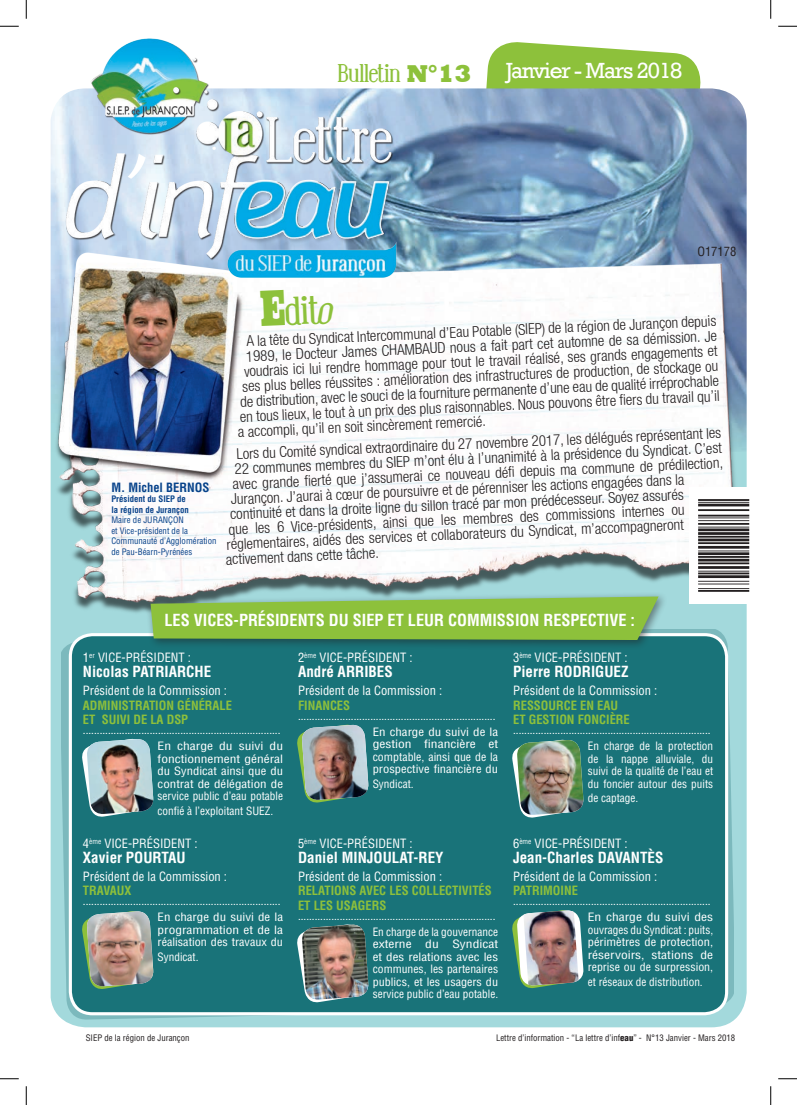
<style>
.page{position:relative;width:797px;height:1105px;background:#fff}
.page>*{position:absolute;margin:0;border:0;box-sizing:border-box;transform-origin:0 0}
.t1{font:38.75px "Bistecca";color:#8dc13b}
.t2{font:25px "Bistecca";letter-spacing:-.01em;color:#8dc13b}
.t3{font:22.5px "Rockwell";letter-spacing:-.05em;color:#fff}
.t4{font:700 condensed 16.25px "Helvetica";color:#fff}
.t5{font:300 condensed 15px "Helvetica Neue";color:#231f20}
.t6{font:700 condensed 15px "Helvetica";color:#fff}
.t7{font:condensed 12.5px "Helvetica";color:#fff}
.t8{font:700 condensed 12.5px/14.4px "Helvetica";color:#8ec03b}
.t9{font:700 condensed 12.5px "Helvetica";color:#07428a}
.t10{font:condensed 12.5px "Helvetica";color:#231f20}
.t11{font:condensed 11.25px/12.5px "Helvetica";color:#fff;text-align:justify}
.t12{font:condensed 11.25px/12.5px "Helvetica";color:#fff;text-align:justify;scale:1.2 1}
.t13{font:condensed 11.25px/12.5px "Helvetica";color:#fff;text-align:justify;scale:1.15 1}
.t14{font:10px "Helvetica Neue";color:#fff}
.t15{font:condensed 8.75px "Helvetica";color:#231f20}
.t16{font:condensed 8.75px/10.5px "Helvetica";color:#07428a}
.t17{font:700 condensed 8.75px/10.5px "Helvetica";color:#07428a}
.s1{font-family:"Rockwell";font-weight:800}
.s2{font-family:"Cairo"}
.s3{font-style:italic}
.s4{font-weight:900}
</style>
<div class="page">
<svg style="left:486px;top:42px;width:215px;height:46px;background:#9fca5a"></svg>
<img style="left:51px;top:88px;width:695px;height:939px">
<img style="left:51px;top:246px;width:694px;height:376px">
<svg style="left:61px;top:630px;width:672px;height:391px;background:#97cdd1"></svg>
<div style="left:70px;top:635px;width:656px;height:379px;background:#197379;border-radius:22px"></div>
<div style="left:69px;top:633px;width:659px;height:382px;border:3px solid #fff;border-radius:22px"></div>
<div style="left:146px;top:592px;width:521px;height:58px;background:#231f20;opacity:.5"></div>
<svg style="left:151px;top:596px;width:507px;height:44px;background:#8abd49"></svg>
<div style="left:688px;top:487px;width:62px;height:117px;background:#fff"></div>
<img style="left:698px;top:499px;width:52px;height:93px">
<svg style="left:82px;top:738px;width:51px;height:79px"></svg>
<img style="left:86px;top:739px;width:68px;height:76px">
<svg style="left:82px;top:920px;width:33px;height:69px"></svg>
<img style="left:86px;top:911px;width:68px;height:76px">
<svg style="left:297px;top:724px;width:57px;height:79px"></svg>
<img style="left:301px;top:725px;width:68px;height:76px">
<svg style="left:297px;top:924px;width:58px;height:79px"></svg>
<img style="left:301px;top:925px;width:68px;height:75px">
<svg style="left:512px;top:739px;width:52px;height:79px"></svg>
<img style="left:516px;top:740px;width:68px;height:76px">
<svg style="left:512px;top:915px;width:72px;height:73px"></svg>
<img style="left:523px;top:910px;width:55px;height:75px">
<img style="left:50px;top:38px;width:399px;height:263px">
<svg style="left:0;top:25px;width:19px;height:2px"></svg>
<svg style="left:778px;top:25px;width:19px;height:2px"></svg>
<svg style="left:0;top:1078px;width:19px;height:1px"></svg>
<svg style="left:778px;top:1078px;width:19px;height:1px"></svg>
<svg style="left:25px;top:0;width:2px;height:19px"></svg>
<svg style="left:25px;top:1086px;width:2px;height:19px"></svg>
<svg style="left:770px;top:0;width:1px;height:19px"></svg>
<svg style="left:770px;top:1086px;width:1px;height:19px"></svg>
<h2 class="t2" style="left:337px;top:58px;width:136px">Bulletin <span class="s1">N°13</span></h2>
<h3 class="t3" style="left:506px;top:57px;width:178px">Janvier - Mars 2018</h3>
<p class="t10" style="left:697px;top:244px;width:40px">O17178</p>
<p class="t9" style="left:111px;top:479px;width:99px">M. Michel BERNOS</p>
<p class="t17" style="left:111px;top:494px;width:79px">Président du SIEP de la région de Jurançon</p>
<p class="t16" style="left:111px;top:515px;width:107px">Maire de JURANÇON<br>et Vice-président de la<br>Communauté d’Agglomération de Pau-Béarn-Pyrénées</p>
<h1 class="t1" style="left:260px;top:289px;width:71px;rotate:-2deg"><span class="s2">E</span>dit<span class="s3">o</span></h1>
<p class="t5" style="left:246px;top:330px;width:471px;rotate:-2deg">A la tête du Syndicat Intercommunal d’Eau Potable (SIEP) de la région de Jurançon depuis</p>
<p class="t5" style="left:246px;top:345px;width:473px;rotate:-2deg">1989, le Docteur James CHAMBAUD nous a fait part cet automne de sa démission. Je</p>
<p class="t5" style="left:244px;top:361px;width:475px;rotate:-2deg">voudrais ici lui rendre hommage pour tout le travail réalisé, ses grands engagements et</p>
<p class="t5" style="left:242px;top:376px;width:478px;rotate:-2deg">ses plus belles réussites : amélioration des infrastructures de production, de stockage ou</p>
<p class="t5" style="left:240px;top:391px;width:480px;rotate:-2deg">de distribution, avec le souci de la fourniture permanente d’une eau de qualité irréprochable</p>
<p class="t5" style="left:239px;top:406px;width:482px;rotate:-2deg">en tous lieux, le tout à un prix des plus raisonnables. Nous pouvons être fi ers du travail qu’il</p>
<p class="t5" style="left:238px;top:422px;width:250px;rotate:-2deg">a accompli, qu’il en soit sincèrement remercié.</p>
<p class="t5" style="left:236px;top:443px;width:487px;rotate:-2deg">Lors du Comité syndical extraordinaire du 27 novembre 2017, les délégués représentant les</p>
<p class="t5" style="left:234px;top:458px;width:489px;rotate:-2deg">22 communes membres du SIEP m’ont élu à l’unanimité à la présidence du Syndicat. C’est</p>
<p class="t5" style="left:232px;top:473px;width:492px;rotate:-2deg">avec grande fi erté que j’assumerai ce nouveau défi depuis ma commune de prédilection,</p>
<p class="t5" style="left:230px;top:488px;width:455px;rotate:-2deg">Jurançon. J’aurai à cœur de poursuivre et de pérenniser les actions engagées dans la</p>
<p class="t5" style="left:230px;top:504px;width:455px;rotate:-2deg">continuité et dans la droite ligne du sillon tracé par mon prédécesseur. Soyez assurés</p>
<p class="t5" style="left:228px;top:519px;width:458px;rotate:-2deg">que les 6 Vice-présidents, ainsi que les membres des commissions internes ou</p>
<p class="t5" style="left:226px;top:534px;width:459px;rotate:-2deg">réglementaires, aidés des services et collaborateurs du Syndicat, m’accompagneront</p>
<p class="t5" style="left:226px;top:550px;width:154px;rotate:-2deg">activement dans cette tâche.</p>
<p class="t4" style="left:164px;top:610px;width:472px">LES VICES-PRÉSIDENTS DU SIEP ET LEUR COMMISSION RESPECTIVE :</p>
<p class="t7" style="left:83px;top:650px;width:110px">1<sup>er</sup> VICE-PRÉSIDENT :</p>
<p class="t6" style="left:83px;top:663px;width:130px">Nicolas PATRIARCHE</p>
<p class="t7" style="left:83px;top:683px;width:146px">Président de la Commission :</p>
<p class="t8" style="left:83px;top:698px;width:150px">ADMINISTRATION GÉNÉRALE<br>ET SUIVI DE LA DSP</p>
<p class="t14" style="left:83px;top:725px;width:199px">.......................................................................</p>
<p class="t12" style="left:158px;top:740px;width:106px">En charge du suivi du fonctionnement général du Syndicat ainsi que du contrat de délégation de service public d’eau potable</p>
<p class="t11" style="left:158px;top:804px;width:117px">confié à l’exploitant SUEZ.</p>
<p class="t7" style="left:83px;top:836px;width:116px">4<sup>ème</sup> VICE-PRÉSIDENT :</p>
<p class="t6" style="left:83px;top:848px;width:104px">Xavier POURTAU</p>
<p class="t7" style="left:83px;top:868px;width:146px">Président de la Commission :</p>
<p class="t8" style="left:83px;top:883px;width:50px">TRAVAUX</p>
<p class="t14" style="left:83px;top:896px;width:199px">.......................................................................</p>
<p class="t13" style="left:158px;top:911px;width:111px">En charge du suivi de la programmation et de la réalisation des travaux du</p>
<p class="t11" style="left:158px;top:950px;width:42px">Syndicat.</p>
<p class="t7" style="left:298px;top:650px;width:116px">2<sup>ème</sup> VICE-PRÉSIDENT :</p>
<p class="t6" style="left:298px;top:663px;width:96px">André ARRIBES</p>
<p class="t7" style="left:298px;top:683px;width:146px">Président de la Commission :</p>
<p class="t8" style="left:298px;top:698px;width:54px">FINANCES</p>
<p class="t14" style="left:298px;top:710px;width:199px">.......................................................................</p>
<p class="t13" style="left:373px;top:725px;width:111px">En charge du suivi de la gestion financière et comptable, ainsi que de la prospective financière du</p>
<p class="t11" style="left:373px;top:777px;width:42px">Syndicat.</p>
<p class="t7" style="left:513px;top:650px;width:116px">3<sup>ème</sup> VICE-PRÉSIDENT :</p>
<p class="t6" style="left:513px;top:663px;width:117px">Pierre RODRIGUEZ</p>
<p class="t7" style="left:513px;top:683px;width:146px">Président de la Commission :</p>
<p class="t8" style="left:513px;top:698px;width:118px">RESSOURCE EN EAU<br>ET GESTION FONCIÈRE</p>
<p class="t14" style="left:513px;top:725px;width:199px">.......................................................................</p>
<p class="t11" style="left:587px;top:740px;width:127px">En charge de la protection de la nappe alluviale, du suivi de la qualité de l’eau et du foncier autour des puits</p>
<p class="t11" style="left:587px;top:792px;width:52px">de captage.</p>
<p class="t7" style="left:513px;top:836px;width:116px">6<sup>ème</sup> VICE-PRÉSIDENT :</p>
<p class="t6" style="left:513px;top:848px;width:152px">Jean-Charles DAVANTÈS</p>
<p class="t7" style="left:513px;top:868px;width:146px">Président de la Commission :</p>
<p class="t8" style="left:513px;top:883px;width:66px">PATRIMOINE</p>
<p class="t14" style="left:513px;top:896px;width:199px">.......................................................................</p>
<p class="t12" style="left:587px;top:911px;width:106px">En charge du suivi des ouvrages du Syndicat : puits, périmètres de protection, réservoirs, stations de reprise ou de surpression,</p>
<p class="t11" style="left:587px;top:975px;width:116px">et réseaux de distribution.</p>
<p class="t7" style="left:298px;top:836px;width:116px">5<sup>ème</sup> VICE-PRÉSIDENT :</p>
<p class="t6" style="left:298px;top:848px;width:147px">Daniel MINJOULAT-REY</p>
<p class="t7" style="left:298px;top:868px;width:146px">Président de la Commission :</p>
<p class="t8" style="left:298px;top:883px;width:195px">RELATIONS AVEC LES COLLECTIVITÉS<br>ET LES USAGERS</p>
<p class="t14" style="left:298px;top:910px;width:199px">.......................................................................</p>
<p class="t11" style="left:373px;top:925px;width:127px">En charge de la gouvernance externe du Syndicat et des relations avec les communes, les partenaires publics, et les usagers du service public d’eau potable.</p>
<p class="t15" style="left:86px;top:1033px;width:105px">SIEP de la région de Jurançon</p>
<p class="t15" style="left:496px;top:1033px;width:241px">Lettre d’information - “La lettre d’inf<span class="s4">eau</span>” - N°13 Janvier - Mars 2018</p>
</div>
